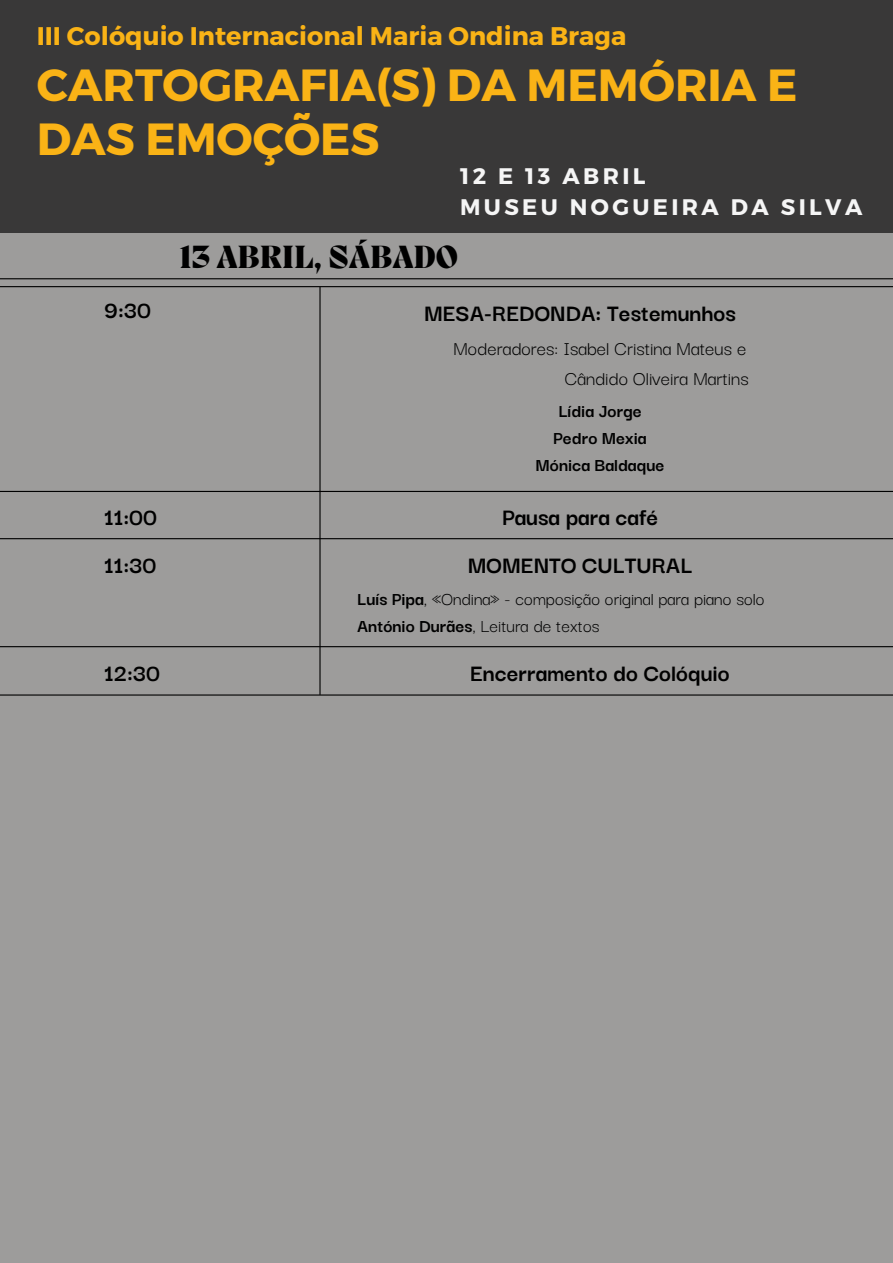
<style>
.page{position:relative;width:893px;height:1263px;background:#9d9c9b}
.page>*{position:absolute;margin:0;border:0;box-sizing:border-box;transform-origin:0 0}
.t1{font:700 45px/54px "Montserrat";color:#fab316}
.t2{font:800 33px "Migra";color:#000}
.t3{font:700 25.5px "Darker Grotesque";color:#000}
.t4{font:700 25.5px "Montserrat";color:#fab316}
.t5{font:700 22.5px/31.5px "Montserrat";letter-spacing:.15em;color:#f5f5f5}
.t6{font:21px/29.2px "Darker Grotesque";color:#000;text-align:right}
.t7{font:19.5px "Darker Grotesque";color:#000}
.t8{font:700 19.5px "Darker Grotesque";color:#000}
.s1{font-weight:700}
</style>
<div class="page">
<div style="left:0;top:0;width:893px;height:232px;background:#393838"></div>
<hr style="left:0;top:278px;width:893px;height:1px;background:#000">
<hr style="left:0;top:491px;width:893px;height:1px;background:#000">
<hr style="left:0;top:538px;width:893px;height:1px;background:#000">
<hr style="left:0;top:646px;width:893px;height:1px;background:#000">
<hr style="left:0;top:694px;width:893px;height:2px;background:#000">
<hr style="left:319px;top:287px;width:1px;height:407px;background:#000">
<hr style="left:0;top:286px;width:893px;height:1px;background:#000">
<p class="t4" style="left:37px;top:19px;width:591px">III Colóquio Internacional Maria Ondina Braga</p>
<h4 class="t1" style="left:37px;top:56px;width:762px">CARTOGRAFIA(S) DA MEMÓRIA E<br>DAS EMOÇÕES</h4>
<p class="t5" style="left:460px;top:159px;width:404px">12 E 13 ABRIL<br>MUSEU NOGUEIRA DA SILVA</p>
<h4 class="t3" style="left:104px;top:291px;width:48px">9:30</h4>
<h6 class="t2" style="left:180px;top:241px;width:280px">13 ABRIL, SÁBADO</h6>
<h4 class="t3" style="left:424px;top:294px;width:313px">MESA-REDONDA: Testemunhos</h4>
<h3 class="t6" style="left:453px;top:333px;width:297px">Moderadores: Isabel Cristina Mateus e<br>Cândido Oliveira Martins</h3>
<h3 class="t8" style="left:558px;top:396px;width:85px">Lídia Jorge</h3>
<p class="t8" style="left:553px;top:423px;width:95px">Pedro Mexia</p>
<p class="t8" style="left:535px;top:450px;width:130px">Mónica Baldaque</p>
<h1 class="t3" style="left:104px;top:498px;width:54px">11:00</h1>
<h5 class="t3" style="left:502px;top:498px;width:158px">Pausa para café</h5>
<h2 class="t3" style="left:104px;top:546px;width:54px">11:30</h2>
<p class="t3" style="left:468px;top:546px;width:226px">MOMENTO CULTURAL</p>
<p class="t7" style="left:357px;top:585px;width:409px"><span class="s1">Luís Pipa</span>, «Ondina» - composição original para piano solo</p>
<h3 class="t7" style="left:357px;top:612px;width:244px"><span class="s1">António Durães</span>, Leitura de textos</h3>
<h3 class="t3" style="left:104px;top:654px;width:57px">12:30</h3>
<h3 class="t3" style="left:470px;top:654px;width:261px">Encerramento do Colóquio</h3>
</div>
